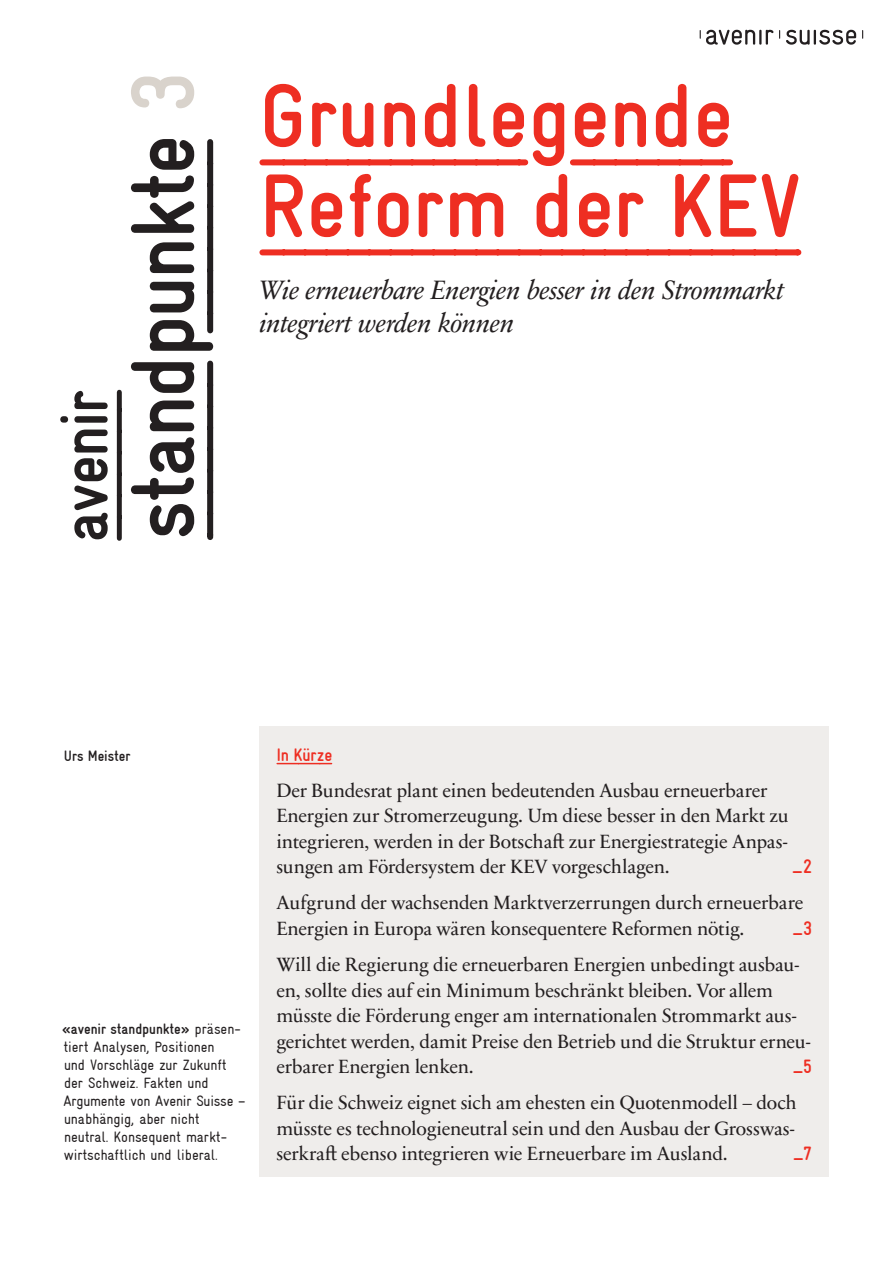
<style>
.page{position:relative;width:893px;height:1263px;background:#fff}
.page>*{position:absolute;margin:0;border:0;box-sizing:border-box;transform-origin:0 0}
.t1{font:700 condensed 90.15px "Gravur";letter-spacing:-.025em;color:#231f20}
._2_01_Titel_Hierarch{font:700 condensed 90px/90px "Gravur";color:#ee2e22}
.t2{font:700 condensed 67.5px "Gravur";letter-spacing:-.025em;color:#231f20}
._2_02_Unterzeile_Tit{font:italic 27px/33px "Sabon Next LT Pro";letter-spacing:-.015em;color:#231f20}
._1_05_Inhaltsverzeic{font:19.5px/25.5px "Sabon Next LT Pro";letter-spacing:-.015em;color:#231f20}
._1_05_Inhaltsverzeic-2{font:700 condensed 19.5px "Gravur";color:#ee2e22}
._2_03_Titel_InKürze{font:700 condensed 18px "Gravur";color:#ee2e22}
._1_07_Name_Autor{font:condensed 15px/18px "Gravur";letter-spacing:-.005em;color:#231f20}
._1_07_Name_Autor-2{font:700 condensed 15px "Gravur";letter-spacing:-.005em;color:#231f20}
.s1{color:#d9d3cc}
.s2{font-weight:700}
</style>
<div class="page">
<svg style="left:786px;top:30px;width:70px;height:15px"></svg>
<svg style="left:700px;top:30px;width:73px;height:15px"></svg>
<svg style="left:117px;top:392px;width:5px;height:146px"></svg>
<svg style="left:207px;top:142px;width:6px;height:188px"></svg>
<svg style="left:207px;top:364px;width:6px;height:173px"></svg>
<svg style="left:262px;top:159px;width:263px;height:6px;background:#ee3a2e"></svg>
<svg style="left:573px;top:159px;width:157px;height:6px"></svg>
<svg style="left:262px;top:249px;width:536px;height:6px;background:#ef3a2f"></svg>
<div style="left:259px;top:726px;width:570px;height:451px;background:#efedeb"></div>
<svg style="left:277px;top:763px;width:55px;height:1px"></svg>
<p class="t2" style="left:47px;top:542px;width:154px;rotate:-90deg">avenir</p>
<p class="t1" style="left:113px;top:540px;width:469px;rotate:-90deg">standpunkte <span class="s1">3</span></p>
<p class="_2_01_Titel_Hierarch" style="left:259px;top:71px;width:543px">Grundlegende<br>Reform der KEV</p>
<p class="_2_02_Unterzeile_Tit" style="left:259px;top:273px;width:526px">Wie erneuerbare Energien besser in den Strommarkt integriert werden können</p>
<p class="_1_07_Name_Autor-2" style="left:64px;top:748px;width:68px">Urs Meister</p>
<p class="_1_07_Name_Autor" style="left:62px;top:1020px;width:185px"><span class="s2">«avenir standpunkte»</span> präsen&shy;tiert Analysen, Positionen<br>und Vorschläge zur Zukunft der Schweiz. Fakten und<br>Argumente von Avenir Suisse – unabhängig, aber nicht neutral. Konsequent markt&shy;wirtschaftlich und liberal.</p>
<p class="_2_03_Titel_InKürze" style="left:276px;top:744px;width:57px">In Kürze</p>
<p class="_1_05_Inhaltsverzeic" style="left:276px;top:777px;width:514px">Der Bundesrat plant einen bedeutenden Ausbau erneuerbarer Energien zur Stromerzeugung. Um diese besser in den Markt zu integrieren, werden in der Botschaft zur Energiestrategie Anpas&shy;sungen am Fördersystem der KEV vorgeschlagen.</p>
<p class="_1_05_Inhaltsverzeic-2" style="left:792px;top:856px;width:21px">_2</p>
<p class="_1_05_Inhaltsverzeic" style="left:276px;top:889px;width:528px">Aufgrund der wachsenden Marktverzerrungen durch erneuerbare<br>Energien in Europa wären konsequentere Reformen nötig.</p>
<p class="_1_05_Inhaltsverzeic-2" style="left:792px;top:917px;width:21px">_3</p>
<p class="_1_05_Inhaltsverzeic" style="left:276px;top:951px;width:536px">Will die Regierung die erneuerbaren Energien unbedingt ausbau&shy;en, sollte dies auf ein Minimum beschränkt bleiben. Vor allem müsste die Förderung enger am internationalen Strommarkt aus&shy;gerichtet werden, damit Preise den Betrieb und die Struktur erneu&shy;erbarer Energien lenken.</p>
<p class="_1_05_Inhaltsverzeic-2" style="left:793px;top:1055px;width:21px">_5</p>
<p class="_1_05_Inhaltsverzeic" style="left:276px;top:1089px;width:522px;text-align:justify">Für die Schweiz eignet sich am ehesten ein Quotenmodell – doch müsste es technologieneutral sein und den Ausbau der Grosswas&shy;serkraft ebenso integrieren wie Erneuerbare im Ausland.</p>
<p class="_1_05_Inhaltsverzeic-2" style="left:793px;top:1143px;width:21px">_7</p>
</div>
